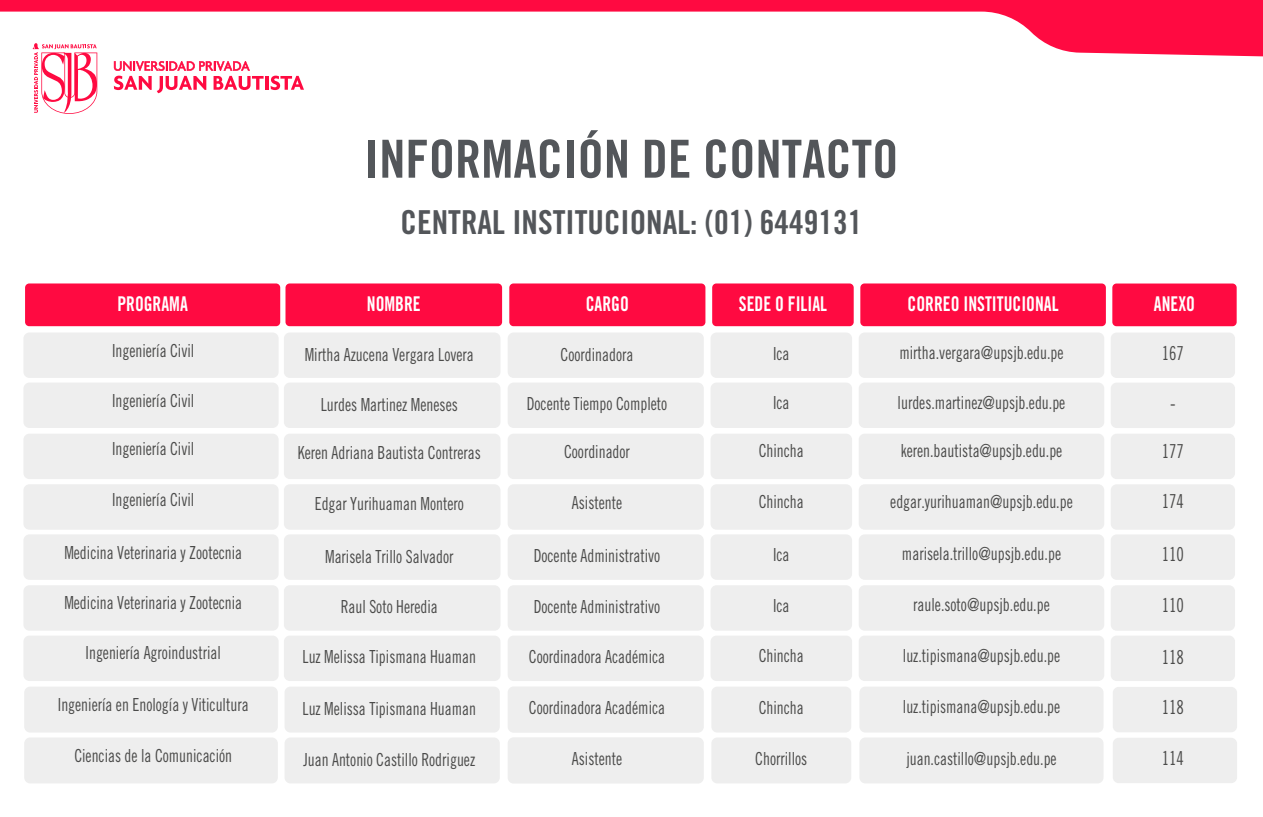
<style>
.page{position:relative;width:1263px;height:817px;background:#fff}
.page>*{position:absolute;margin:0;border:0;box-sizing:border-box;transform-origin:0 0}
.t1{font:52.5px "Trade Gothic LT Std Bd Cn 20";color:#53565a}
.t2{font:33px "Trade Gothic LT Std Bd Cn 20";color:#53565a}
.t3{font:20.4px "Trade Gothic LT Std Bd Cn 20";color:#fff;scale:.87 1}
.t4{font:19.2px "Trade Gothic LT Std Cn 18";color:#4b4b4a;scale:.87 1}
.t5{font:18px "Trade Gothic LT Std Cn 18";color:#4b4b4a;scale:.87 1}
</style>
<div class="page">
<div style="left:25px;top:283px;width:255px;height:43px;background:#ff0a41;border-radius:4px"></div>
<div style="left:285px;top:283px;width:217px;height:43px;background:#ff0a41;border-radius:4px"></div>
<div style="left:509px;top:283px;width:196px;height:43px;background:#ff0a41;border-radius:4px"></div>
<div style="left:712px;top:283px;width:142px;height:43px;background:#ff0a41;border-radius:4px"></div>
<div style="left:284px;top:332px;width:216px;height:46px;background:#eee;border-radius:6px"></div>
<div style="left:508px;top:332px;width:196px;height:46px;background:#eee;border-radius:6px"></div>
<div style="left:23px;top:332px;width:256px;height:46px;background:#eee;border-radius:6px"></div>
<div style="left:710px;top:332px;width:142px;height:46px;background:#eee;border-radius:6px"></div>
<div style="left:284px;top:382px;width:216px;height:46px;background:#eee;border-radius:6px"></div>
<div style="left:508px;top:382px;width:196px;height:46px;background:#eee;border-radius:6px"></div>
<div style="left:23px;top:382px;width:256px;height:46px;background:#eee;border-radius:6px"></div>
<div style="left:710px;top:382px;width:142px;height:46px;background:#eee;border-radius:6px"></div>
<div style="left:284px;top:433px;width:216px;height:46px;background:#eee;border-radius:6px"></div>
<div style="left:508px;top:433px;width:196px;height:46px;background:#eee;border-radius:6px"></div>
<div style="left:23px;top:433px;width:256px;height:46px;background:#eee;border-radius:6px"></div>
<div style="left:710px;top:433px;width:142px;height:46px;background:#eee;border-radius:6px"></div>
<div style="left:860px;top:283px;width:246px;height:43px;background:#ff0a41;border-radius:4px"></div>
<div style="left:859px;top:332px;width:245px;height:46px;background:#eee;border-radius:6px"></div>
<div style="left:859px;top:382px;width:245px;height:46px;background:#eee;border-radius:6px"></div>
<div style="left:859px;top:433px;width:245px;height:46px;background:#eee;border-radius:6px"></div>
<div style="left:284px;top:484px;width:216px;height:45px;background:#eee;border-radius:6px"></div>
<div style="left:508px;top:484px;width:196px;height:45px;background:#eee;border-radius:6px"></div>
<div style="left:23px;top:484px;width:256px;height:45px;background:#eee;border-radius:6px"></div>
<div style="left:710px;top:484px;width:142px;height:45px;background:#eee;border-radius:6px"></div>
<div style="left:284px;top:534px;width:216px;height:46px;background:#eee;border-radius:6px"></div>
<div style="left:508px;top:534px;width:196px;height:46px;background:#eee;border-radius:6px"></div>
<div style="left:23px;top:534px;width:256px;height:46px;background:#eee;border-radius:6px"></div>
<div style="left:710px;top:534px;width:142px;height:46px;background:#eee;border-radius:6px"></div>
<div style="left:284px;top:585px;width:216px;height:45px;background:#eee;border-radius:6px"></div>
<div style="left:508px;top:585px;width:196px;height:45px;background:#eee;border-radius:6px"></div>
<div style="left:23px;top:585px;width:256px;height:45px;background:#eee;border-radius:6px"></div>
<div style="left:710px;top:585px;width:142px;height:45px;background:#eee;border-radius:6px"></div>
<div style="left:284px;top:635px;width:216px;height:46px;background:#eee;border-radius:6px"></div>
<div style="left:508px;top:635px;width:196px;height:46px;background:#eee;border-radius:6px"></div>
<div style="left:23px;top:635px;width:256px;height:46px;background:#eee;border-radius:6px"></div>
<div style="left:710px;top:635px;width:142px;height:46px;background:#eee;border-radius:6px"></div>
<div style="left:1112px;top:283px;width:125px;height:43px;background:#ff0a41;border-radius:4px"></div>
<div style="left:1111px;top:332px;width:124px;height:46px;background:#eee;border-radius:6px"></div>
<div style="left:1111px;top:382px;width:124px;height:46px;background:#eee;border-radius:6px"></div>
<div style="left:1111px;top:433px;width:124px;height:46px;background:#eee;border-radius:6px"></div>
<div style="left:1111px;top:484px;width:124px;height:45px;background:#eee;border-radius:6px"></div>
<div style="left:1111px;top:534px;width:124px;height:46px;background:#eee;border-radius:6px"></div>
<div style="left:1111px;top:585px;width:124px;height:45px;background:#eee;border-radius:6px"></div>
<div style="left:1111px;top:635px;width:124px;height:46px;background:#eee;border-radius:6px"></div>
<div style="left:1113px;top:687px;width:124px;height:45px;background:#eee;border-radius:6px"></div>
<div style="left:1113px;top:737px;width:124px;height:46px;background:#eee;border-radius:6px"></div>
<div style="left:859px;top:484px;width:245px;height:45px;background:#eee;border-radius:6px"></div>
<div style="left:859px;top:534px;width:245px;height:46px;background:#eee;border-radius:6px"></div>
<div style="left:859px;top:585px;width:245px;height:45px;background:#eee;border-radius:6px"></div>
<div style="left:859px;top:635px;width:245px;height:46px;background:#eee;border-radius:6px"></div>
<div style="left:285px;top:686px;width:215px;height:46px;background:#eee;border-radius:6px"></div>
<div style="left:508px;top:686px;width:196px;height:46px;background:#eee;border-radius:6px"></div>
<div style="left:24px;top:686px;width:254px;height:46px;background:#eee;border-radius:6px"></div>
<div style="left:711px;top:686px;width:140px;height:46px;background:#eee;border-radius:6px"></div>
<div style="left:285px;top:737px;width:215px;height:46px;background:#eee;border-radius:6px"></div>
<div style="left:508px;top:737px;width:196px;height:46px;background:#eee;border-radius:6px"></div>
<div style="left:24px;top:737px;width:254px;height:46px;background:#eee;border-radius:6px"></div>
<div style="left:711px;top:737px;width:140px;height:46px;background:#eee;border-radius:6px"></div>
<div style="left:859px;top:686px;width:244px;height:46px;background:#eee;border-radius:6px"></div>
<div style="left:859px;top:737px;width:244px;height:46px;background:#eee;border-radius:6px"></div>
<svg style="left:114px;top:61px;width:150px;height:32px"></svg>
<hr style="left:265px;top:76px;width:4px;height:14px;background:#ff0a41">
<svg style="left:271px;top:76px;width:33px;height:14px"></svg>
<svg style="left:34px;top:56px;width:63px;height:58px"></svg>
<svg style="left:0;top:0;width:1263px;height:56px"></svg>
<h1 class="t1" style="left:365px;top:127px;width:535px">INFORMACIÓN DE CONTACTO</h1>
<h2 class="t2" style="left:401px;top:202px;width:463px">CENTRAL INSTITUCIONAL: (01) 6449131</h2>
<p class="t3" style="left:117px;top:291px;width:83px">PROGRAMA</p>
<p class="t3" style="left:367px;top:291px;width:63px">NOMBRE</p>
<p class="t3" style="left:586px;top:291px;width:51px">CARGO</p>
<p class="t3" style="left:739px;top:291px;width:103px">SEDE O FILIAL</p>
<p class="t3" style="left:908px;top:291px;width:175px">CORREO INSTITUCIONAL</p>
<p class="t3" style="left:1154px;top:291px;width:49px">ANEXO</p>
<p class="t4" style="left:1162px;top:342px;width:27px">167</p>
<p class="t5" style="left:112px;top:340px;width:96px">Ingeniería Civil</p>
<p class="t5" style="left:305px;top:344px;width:196px">Mirtha Azucena Vergara Lovera</p>
<p class="t5" style="left:561px;top:343px;width:85px">Coordinadora</p>
<p class="t5" style="left:773px;top:343px;width:20px">Ica</p>
<p class="t5" style="left:899px;top:342px;width:190px">mirtha.vergara@upsjb.edu.pe</p>
<p class="t5" style="left:112px;top:390px;width:96px">Ingeniería Civil</p>
<p class="t5" style="left:321px;top:393px;width:159px">Lurdes Martinez Meneses</p>
<p class="t5" style="left:527px;top:393px;width:163px">Docente Tiempo Completo</p>
<p class="t5" style="left:773px;top:392px;width:20px">Ica</p>
<p class="t5" style="left:898px;top:391px;width:194px">lurdes.martinez@upsjb.edu.pe</p>
<p class="t5" style="left:112px;top:438px;width:96px">Ingeniería Civil</p>
<p class="t5" style="left:298px;top:441px;width:212px">Keren Adriana Bautista Contreras</p>
<p class="t5" style="left:564px;top:441px;width:77px">Coordinador</p>
<p class="t5" style="left:759px;top:440px;width:53px">Chincha</p>
<p class="t5" style="left:901px;top:439px;width:187px">keren.bautista@upsjb.edu.pe</p>
<p class="t5" style="left:112px;top:488px;width:96px">Ingeniería Civil</p>
<p class="t5" style="left:315px;top:492px;width:173px">Edgar Yurihuaman Montero</p>
<p class="t5" style="left:572px;top:492px;width:59px">Asistente</p>
<p class="t5" style="left:759px;top:491px;width:53px">Chincha</p>
<p class="t5" style="left:890px;top:490px;width:211px">edgar.yurihuaman@upsjb.edu.pe</p>
<p class="t5" style="left:64px;top:541px;width:206px">Medicina Veterinaria y Zootecnia</p>
<p class="t5" style="left:325px;top:545px;width:149px">Marisela Trillo Salvador</p>
<p class="t5" style="left:534px;top:545px;width:147px">Docente Administrativo</p>
<p class="t5" style="left:773px;top:544px;width:20px">Ica</p>
<p class="t5" style="left:902px;top:543px;width:184px">marisela.trillo@upsjb.edu.pe</p>
<p class="t5" style="left:64px;top:592px;width:206px">Medicina Veterinaria y Zootecnia</p>
<p class="t5" style="left:341px;top:596px;width:113px">Raul Soto Heredia</p>
<p class="t5" style="left:534px;top:595px;width:147px">Docente Administrativo</p>
<p class="t5" style="left:773px;top:594px;width:20px">Ica</p>
<p class="t5" style="left:913px;top:594px;width:158px">raule.soto@upsjb.edu.pe</p>
<p class="t5" style="left:86px;top:642px;width:157px">Ingeniería Agroindustrial</p>
<p class="t5" style="left:303px;top:646px;width:201px">Luz Melissa Tipismana Huaman</p>
<p class="t5" style="left:529px;top:646px;width:158px">Coordinadora Académica</p>
<p class="t5" style="left:759px;top:645px;width:53px">Chincha</p>
<p class="t5" style="left:903px;top:645px;width:182px">luz.tipismana@upsjb.edu.pe</p>
<p class="t5" style="left:58px;top:694px;width:221px">Ingeniería en Enología y Viticultura</p>
<p class="t5" style="left:303px;top:698px;width:201px">Luz Melissa Tipismana Huaman</p>
<p class="t5" style="left:529px;top:697px;width:158px">Coordinadora Académica</p>
<p class="t5" style="left:759px;top:696px;width:53px">Chincha</p>
<p class="t5" style="left:903px;top:696px;width:182px">luz.tipismana@upsjb.edu.pe</p>
<p class="t5" style="left:74px;top:745px;width:183px">Ciencias de la Comunicación</p>
<p class="t5" style="left:303px;top:748px;width:199px">Juan Antonio Castillo Rodriguez</p>
<p class="t5" style="left:572px;top:748px;width:59px">Asistente</p>
<p class="t5" style="left:755px;top:747px;width:61px">Chorrillos</p>
<p class="t5" style="left:906px;top:748px;width:174px">juan.castillo@upsjb.edu.pe</p>
<p class="t4" style="left:1170px;top:391px;width:8px">-</p>
<p class="t4" style="left:1162px;top:439px;width:27px">177</p>
<p class="t4" style="left:1162px;top:490px;width:27px">174</p>
<p class="t4" style="left:1162px;top:543px;width:27px">110</p>
<p class="t4" style="left:1162px;top:593px;width:27px">110</p>
<p class="t4" style="left:1162px;top:645px;width:27px">118</p>
<p class="t4" style="left:1162px;top:695px;width:27px">118</p>
<p class="t4" style="left:1162px;top:746px;width:27px">114</p>
</div>
